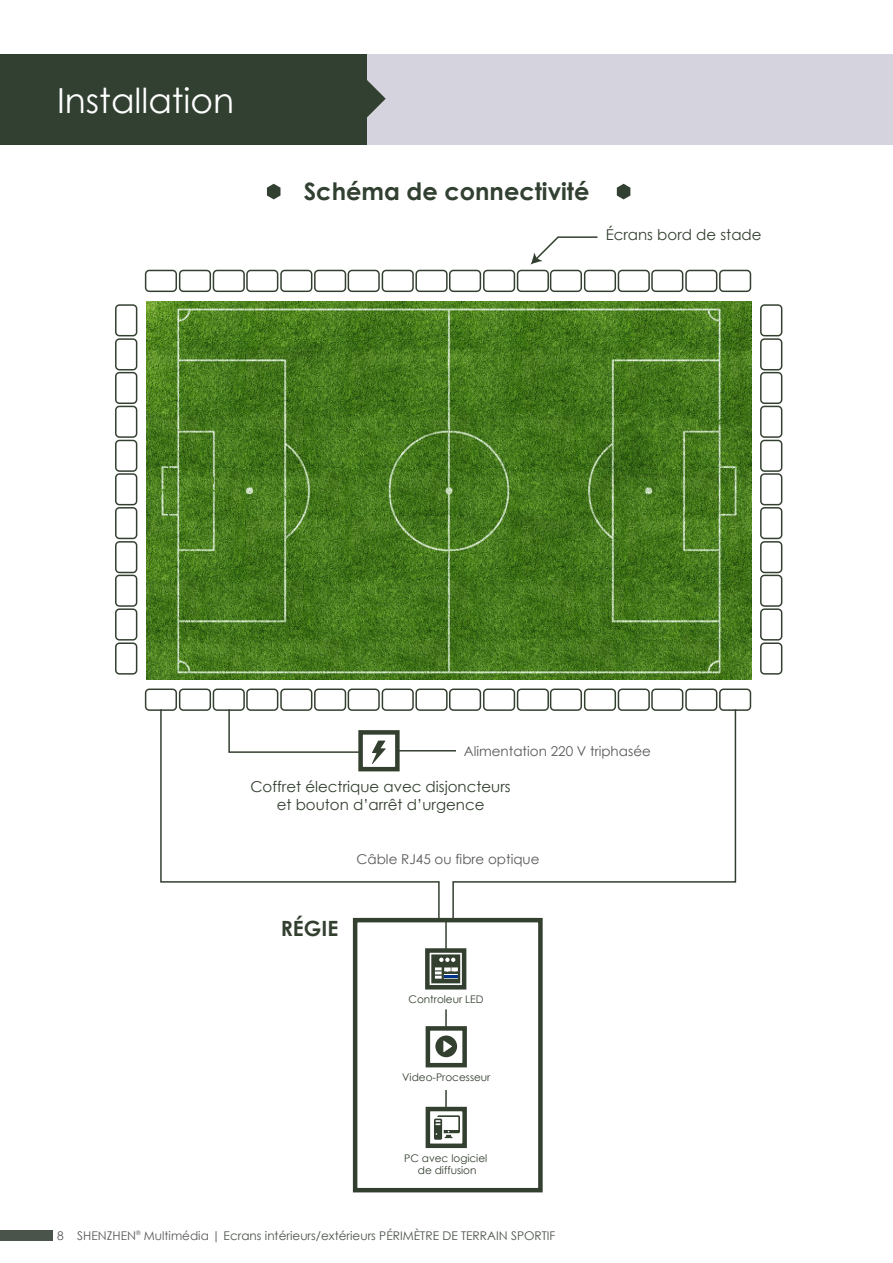
<style>
.page{position:relative;width:893px;height:1263px;background:#fff}
.page>*{position:absolute;margin:0;border:0;box-sizing:border-box;transform-origin:0 0}
.t1{font:34.5px "Century Gothic";color:#fff}
.t2{font:700 24px "Century Gothic";color:#314031}
.t3{font:700 21px "Century Gothic";color:#334030}
.t4{font:15px/18px "Century Gothic";color:#334030;text-align:center}
.t5{font:13.5px "Century Gothic";color:#59595c}
.t6{font:12px "Century Gothic";color:#4b544b}
.t7{font:10.5px/12.6px "Century Gothic";color:#334030;text-align:center}
.s1{color:#58595b}
</style>
<div class="page">
<div style="left:0;top:1231px;width:53px;height:10px;background:#4b544b"></div>
<svg style="left:267px;top:184px;width:13px;height:15px"></svg>
<svg style="left:617px;top:184px;width:13px;height:15px"></svg>
<div style="left:367px;top:54px;width:526px;height:91px;background:#d5d3de"></div>
<div style="left:0;top:54px;width:367px;height:91px;background:#314031"></div>
<svg style="left:367px;top:80px;width:19px;height:38px"></svg>
<img style="left:146px;top:301px;width:605px;height:378px">
<svg style="left:115px;top:304px;width:22px;height:371px"></svg>
<svg style="left:760px;top:304px;width:22px;height:371px"></svg>
<svg style="left:145px;top:688px;width:606px;height:23px"></svg>
<svg style="left:145px;top:236px;width:606px;height:56px"></svg>
<div style="left:425px;top:948px;width:41px;height:41px;border:4px solid #334030"></div>
<svg style="left:431px;top:954px;width:29px;height:29px"></svg>
<div style="left:426px;top:1026px;width:41px;height:41px;border:4px solid #334030"></div>
<svg style="left:435px;top:1035px;width:22px;height:22px"></svg>
<div style="left:426px;top:1107px;width:41px;height:41px;border:4px solid #334030"></div>
<svg style="left:434px;top:1115px;width:26px;height:25px"></svg>
<svg style="left:159px;top:708px;width:578px;height:214px"></svg>
<div style="left:353px;top:918px;width:190px;height:274px;border:4px solid #334030"></div>
<svg style="left:445px;top:1009px;width:2px;height:19px"></svg>
<hr style="left:445px;top:920px;width:2px;height:30px;background:#334030">
<svg style="left:445px;top:1090px;width:2px;height:19px"></svg>
<h1 class="t1" style="left:57px;top:77px;width:179px">Installation</h1>
<h2 class="t2" style="left:304px;top:173px;width:287px">Schéma de connectivité</h2>
<p class="t4" style="left:606px;top:226px;width:157px">Écrans bord de stade</p>
<p class="t5" style="left:464px;top:741px;width:189px">Alimentation 220 V triphasée</p>
<p class="t4" style="left:250px;top:777px;width:262px">Coffret électrique avec disjoncteurs et bouton d’arrêt d’urgence</p>
<h3 class="t3" style="left:281px;top:912px;width:59px">RÉGIE</h3>
<p class="t5" style="left:357px;top:850px;width:185px">Câble RJ45 ou fibre optique</p>
<p class="t7" style="left:408px;top:993px;width:77px">Controleur LED</p>
<p class="t7" style="left:402px;top:1070px;width:90px">Video-Processeur</p>
<p class="t7" style="left:404px;top:1151px;width:85px">PC avec logiciel de diffusion</p>
<p class="t6" style="left:57px;top:1227px;width:500px"><span class="s1">8 SHENZHEN</span><sup>®</sup> <span class="s1">Multimédia |</span> Ecrans intérieurs/extérieurs PÉRIMÈTRE DE TERRAIN SPORTIF</p>
</div>
